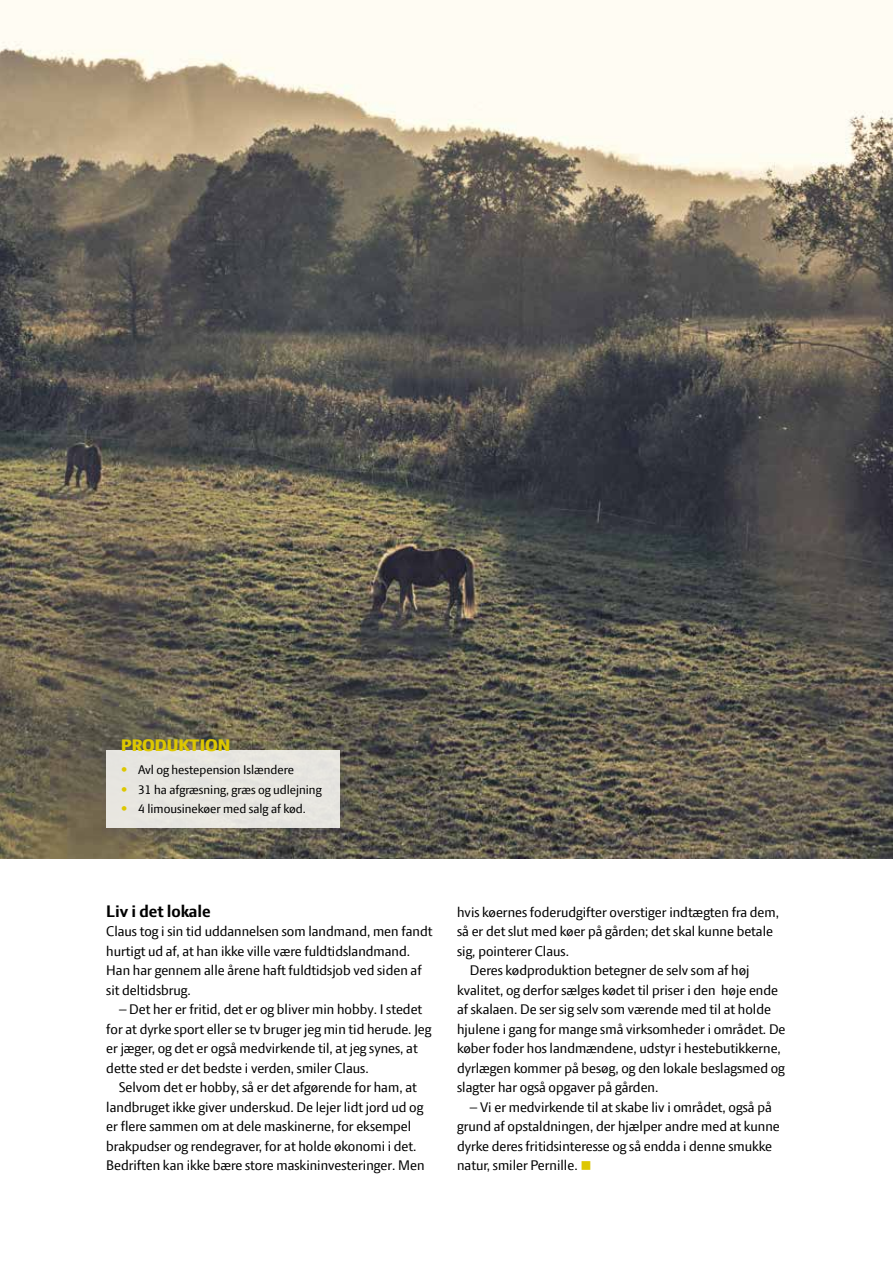
<style>
.page{position:relative;width:893px;height:1263px;background:#fff}
.page>*{position:absolute;margin:0;border:0;box-sizing:border-box;transform-origin:0 0}
.t1{font:700 18px "LF Press Sans";color:#000}
.t2{font:800 18px "LF Press Sans";color:#ddc700}
.t3{font:15px/19.5px "LF Press Sans";color:#000}
.t4{font:13.5px "LF Press Sans";color:#000}
.s1{font-weight:700;color:#ddc700}
.s2{color:#ddc700}
</style>
<div class="page">
<img style="left:0;top:0;width:893px;height:858px">
<div style="left:103px;top:747px;width:252px;height:96px;background:#575756;opacity:.35"></div>
<div style="left:106px;top:750px;width:234px;height:78px;background:#e7e6e0"></div>
<p class="t2" style="left:121px;top:734px;width:111px">PRODUKTION</p>
<p class="t4" style="left:121px;top:762px;width:174px"><span class="s1">•</span> Avl og hestepension Islændere</p>
<p class="t4" style="left:121px;top:782px;width:202px"><span class="s1">•</span> 31 ha afgræsning, græs og udlejning</p>
<p class="t4" style="left:121px;top:801px;width:186px"><span class="s1">•</span> 4 limousinekøer med salg af kød.</p>
<p class="t1" style="left:106px;top:900px;width:106px">Liv i det lokale</p>
<p class="t3" style="left:106px;top:921px;width:328px">Claus tog i sin tid uddannelsen som landmand, men fandt hurtigt ud af, at han ikke ville være fuldtidslandmand.<br>Han har gennem alle årene haft fuldtidsjob ved siden af sit deltidsbrug.</p>
<p class="t3" style="left:106px;top:999px;width:327px;text-indent:13px">– Det her er fritid, det er og bliver min hobby. I stedet for at dyrke sport eller se tv bruger jeg min tid herude. Jeg er jæger, og det er også medvirkende til, at jeg synes, at dette sted er det bedste i verden, smiler Claus.</p>
<p class="t3" style="left:106px;top:1077px;width:320px;text-indent:13px">Selvom det er hobby, så er det afgørende for ham, at landbruget ikke giver underskud. De lejer lidt jord ud og er flere sammen om at dele maskinerne, for eksempel brakpudser og rendegraver, for at holde økonomi i det.<br>Bedriften kan ikke bære store maskininvesteringer. Men</p>
<p class="t3" style="left:457px;top:902px;width:323px">hvis køernes foderudgifter overstiger indtægten fra dem,</p>
<p class="t3" style="left:457px;top:921px;width:317px">så er det slut med køer på gården; det skal kunne betale</p>
<p class="t3" style="left:457px;top:941px;width:113px">sig, pointerer Claus.</p>
<p class="t3" style="left:470px;top:960px;width:281px">Deres kødproduktion betegner de selv som af høj</p>
<p class="t3" style="left:457px;top:980px;width:322px">kvalitet, og derfor sælges kødet til priser i den høje ende</p>
<p class="t3" style="left:457px;top:999px;width:315px">af skalaen. De ser sig selv som værende med til at holde</p>
<p class="t3" style="left:457px;top:1019px;width:330px">hjulene i gang for mange små virksomheder i området. De</p>
<p class="t3" style="left:457px;top:1038px;width:325px">køber foder hos landmændene, udstyr i hestebutikkerne,</p>
<p class="t3" style="left:457px;top:1058px;width:329px">dyrlægen kommer på besøg, og den lokale beslagsmed og</p>
<p class="t3" style="left:457px;top:1077px;width:203px">slagter har også opgaver på gården.</p>
<p class="t3" style="left:457px;top:1097px;width:324px;text-indent:13px">– Vi er medvirkende til at skabe liv i området, også på grund af opstaldningen, der hjælper andre med at kunne dyrke deres fritidsinteresse og så endda i denne smukke natur, smiler Pernille. <span class="s2">■</span></p>
</div>
